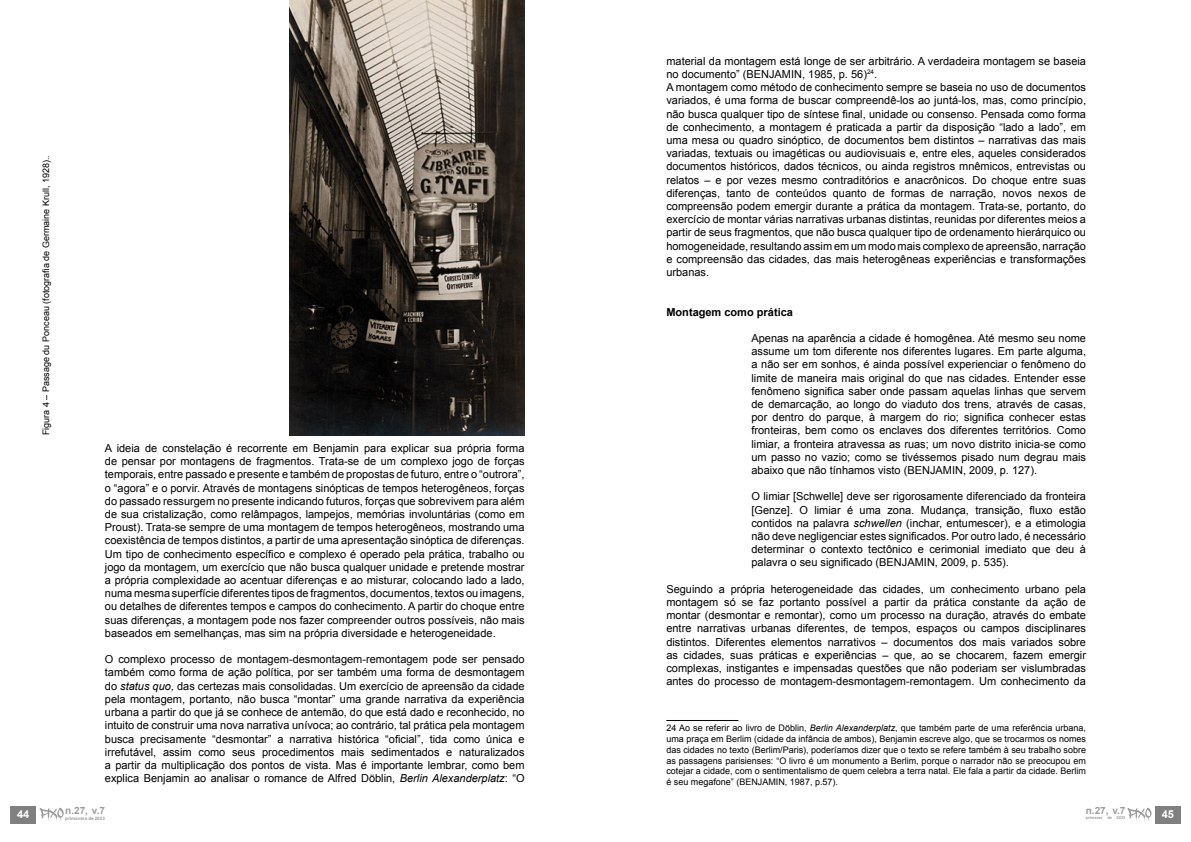
<style>
.page{position:relative;width:1191px;height:842px;background:#fff}
.page>*{position:absolute;margin:0;border:0;box-sizing:border-box;transform-origin:0 0}
.t1{font:11px/13.2px "Arial";color:#000;text-align:justify}
.t2{font:700 11px "Arial";color:#000}
.t3{font:700 11px "Arial";color:#fff}
.t4{font:700 10px "Arial";color:#9d9d9c}
.t5{font:9px/10.8px "Arial";color:#000;text-align:justify}
.t6{font:700 4.6px "Arial";color:#9d9d9c}
.t7{font:700 4px "Arial";color:#9d9d9c}
.s1{font-style:italic}
</style>
<div class="page">
<hr style="left:666px;top:720px;width:72px;height:1px;background:#000">
<img style="left:289px;top:0;width:235px;height:435px">
<div style="left:11px;top:806px;width:25px;height:17px;background:#808080"></div>
<svg style="left:40px;top:808px;width:24px;height:13px"></svg>
<div style="left:1155px;top:806px;width:25px;height:17px;background:#808080"></div>
<svg style="left:1127px;top:808px;width:24px;height:13px"></svg>
<p class="t5" style="left:41px;top:435px;width:281px;rotate:-90deg">Figura 4 – Passage du Ponceau (fotografia de Germaine Krull, 1928)..</p>
<p class="t1" style="left:105px;top:442px;width:421px">A ideia de constelação é recorrente em Benjamin para explicar sua própria forma de pensar por montagens de fragmentos. Trata-se de um complexo jogo de forças temporais, entre passado e presente e também de propostas de futuro, entre o “outrora”, o “agora” e o porvir. Através de montagens sinópticas de tempos heterogêneos, forças do passado ressurgem no presente indicando futuros, forças que sobrevivem para além de sua cristalização, como relâmpagos, lampejos, memórias involuntárias (como em Proust). Trata-se sempre de uma montagem de tempos heterogêneos, mostrando uma coexistência de tempos distintos, a partir de uma apresentação sinóptica de diferenças.<br>Um tipo de conhecimento específico e complexo é operado pela prática, trabalho ou jogo da montagem, um exercício que não busca qualquer unidade e pretende mostrar a própria complexidade ao acentuar diferenças e ao misturar, colocando lado a lado, numa mesma superfície diferentes tipos de fragmentos, documentos, textos ou imagens, ou detalhes de diferentes tempos e campos do conhecimento. A partir do choque entre suas diferenças, a montagem pode nos fazer compreender outros possíveis, não mais baseados em semelhanças, mas sim na própria diversidade e heterogeneidade.</p>
<p class="t1" style="left:105px;top:653px;width:421px">O complexo processo de montagem-desmontagem-remontagem pode ser pensado também como forma de ação política, por ser também uma forma de desmontagem do <span class="s1">status quo,</span> das certezas mais consolidadas. Um exercício de apreensão da cidade pela montagem, portanto, não busca “montar” uma grande narrativa da experiência urbana a partir do que já se conhece de antemão, do que está dado e reconhecido, no intuito de construir uma nova narrativa unívoca; ao contrário, tal prática pela montagem busca precisamente “desmontar” a narrativa histórica “oficial”, tida como única e irrefutável, assim como seus procedimentos mais sedimentados e naturalizados a partir da multiplicação dos pontos de vista. Mas é importante lembrar, como bem explica Benjamin ao analisar o romance de Alfred Döblin, <span class="s1">Berlin Alexanderplatz</span>: “O</p>
<p class="t3" style="left:17px;top:807px;width:14px">44</p>
<p class="t4" style="left:65px;top:804px;width:41px">n.27, v.7</p>
<p class="t6" style="left:65px;top:815px;width:41px">primavera de 2023</p>
<p class="t1" style="left:666px;top:54px;width:421px;text-align:left">material da montagem está longe de ser arbitrário. A verdadeira montagem se baseia no documento” (BENJAMIN, 1985, p. 56)<sup>24</sup>.<br>A montagem como método de conhecimento sempre se baseia no uso de documentos variados, é uma forma de buscar compreendê-los ao juntá-los, mas, como princípio, não busca qualquer tipo de síntese final, unidade ou consenso. Pensada como forma de conhecimento, a montagem é praticada a partir da disposição “lado a lado”, em uma mesa ou quadro sinóptico, de documentos bem distintos – narrativas das mais variadas, textuais ou imagéticas ou audiovisuais e, entre eles, aqueles considerados documentos históricos, dados técnicos, ou ainda registros mnêmicos, entrevistas ou relatos – e por vezes mesmo contraditórios e anacrônicos. Do choque entre suas diferenças, tanto de conteúdos quanto de formas de narração, novos nexos de compreensão podem emergir durante a prática da montagem. Trata-se, portanto, do exercício de montar várias narrativas urbanas distintas, reunidas por diferentes meios a partir de seus fragmentos, que não busca qualquer tipo de ordenamento hierárquico ou homogeneidade, resultando assim em um modo mais complexo de apreensão, narração e compreensão das cidades, das mais heterogêneas experiências e transformações urbanas.</p>
<p class="t2" style="left:666px;top:304px;width:128px">Montagem como prática</p>
<p class="t1" style="left:751px;top:332px;width:336px">Apenas na aparência a cidade é homogênea. Até mesmo seu nome assume um tom diferente nos diferentes lugares. Em parte alguma, a não ser em sonhos, é ainda possível experienciar o fenômeno do limite de maneira mais original do que nas cidades. Entender esse fenômeno significa saber onde passam aquelas linhas que servem de demarcação, ao longo do viaduto dos trens, através de casas, por dentro do parque, à margem do rio; significa conhecer estas fronteiras, bem como os enclaves dos diferentes territórios. Como limiar, a fronteira atravessa as ruas; um novo distrito inicia-se como um passo no vazio; como se tivéssemos pisado num degrau mais abaixo que não tínhamos visto (BENJAMIN, 2009, p. 127).</p>
<p class="t1" style="left:751px;top:490px;width:336px">O limiar [Schwelle] deve ser rigorosamente diferenciado da fronteira [Genze]. O limiar é uma zona. Mudança, transição, fluxo estão contidos na palavra <span class="s1">schwellen</span> (inchar, entumescer), e a etimologia não deve negligenciar estes significados. Por outro lado, é necessário determinar o contexto tectônico e cerimonial imediato que deu à palavra o seu significado (BENJAMIN, 2009, p. 535).</p>
<p class="t1" style="left:666px;top:582px;width:421px">Seguindo a própria heterogeneidade das cidades, um conhecimento urbano pela montagem só se faz portanto possível a partir da prática constante da ação de montar (desmontar e remontar), como um processo na duração, através do embate entre narrativas urbanas diferentes, de tempos, espaços ou campos disciplinares distintos. Diferentes elementos narrativos – documentos dos mais variados sobre as cidades, suas práticas e experiências – que, ao se chocarem, fazem emergir complexas, instigantes e impensadas questões que não poderiam ser vislumbradas antes do processo de montagem-desmontagem-remontagem. Um conhecimento da</p>
<p class="t5" style="left:666px;top:723px;width:421px">24 Ao se referir ao livro de Döblin, <span class="s1">Berlin Alexanderplatz</span>, que também parte de uma referência urbana, uma praça em Berlim (cidade da infância de ambos), Benjamin escreve algo, que se trocarmos os nomes das cidades no texto (Berlim/Paris), poderíamos dizer que o texto se refere também à seu trabalho sobre as passagens parisienses: “O livro é um monumento a Berlim, porque o narrador não se preocupou em cotejar a cidade, com o sentimentalismo de quem celebra a terra natal. Ele fala a partir da cidade. Berlim é seu megafone” (BENJAMIN, 1987, p.57).</p>
<p class="t4" style="left:1085px;top:804px;width:41px">n.27, v.7</p>
<p class="t7" style="left:1085px;top:815px;width:41px">primaver de 2023</p>
<p class="t3" style="left:1161px;top:807px;width:14px">45</p>
</div>
